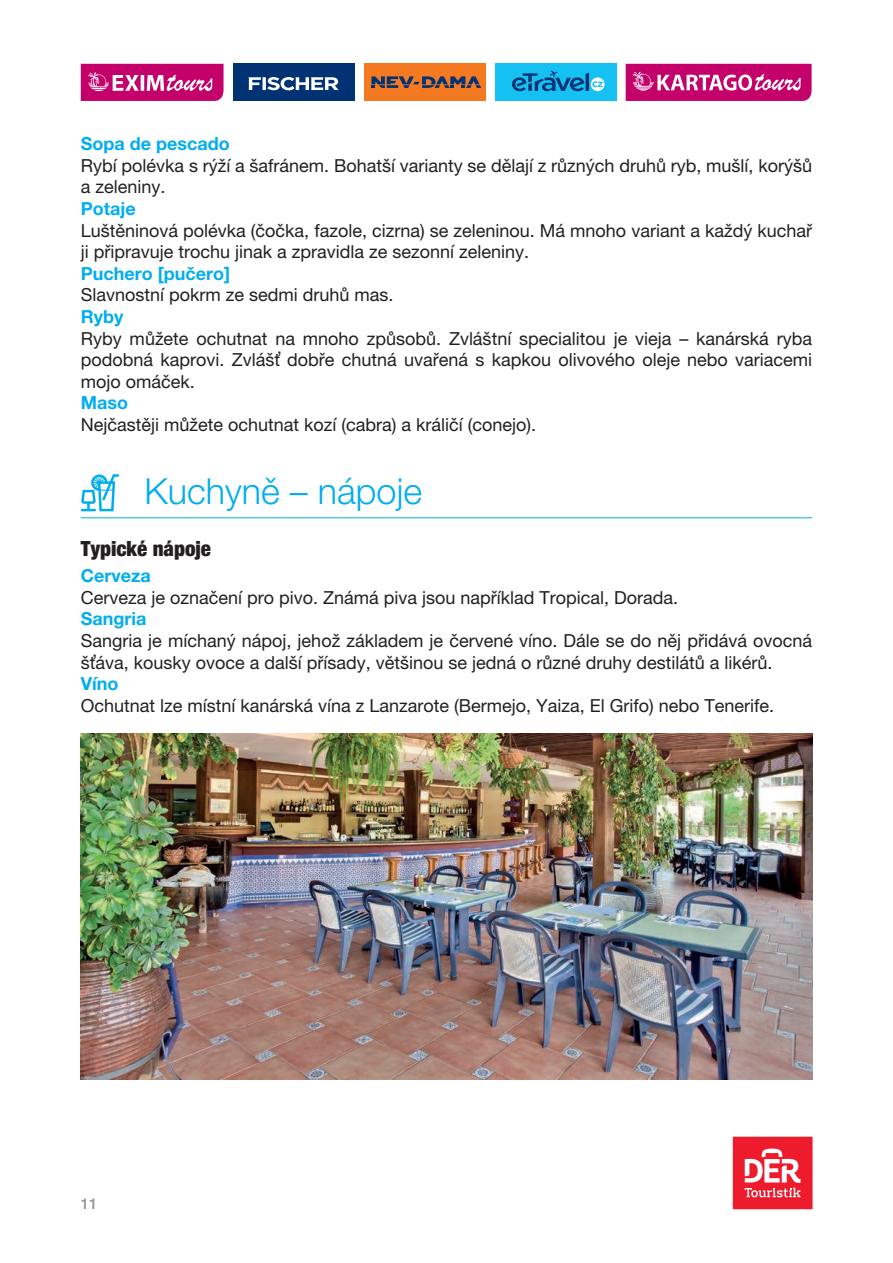
<style>
.page{position:relative;width:893px;height:1263px;background:#fff}
.page>*{position:absolute;margin:0;border:0;box-sizing:border-box;transform-origin:0 0}
.t1{font:300 36px "Helvetica Neue CE";color:#00aeef}
.t2{font:900 condensed 21px "Helvetica Neue CE";color:#231f20}
.t3{font:18px/21.6px "Helvetica Neue CE";color:#231f20}
.t4{font:700 18px "Helvetica Neue CE";color:#00aeef}
.t5{font:500 15px "Helvetica Neue CE";color:#939598}
</style>
<div class="page">
<div style="left:233px;top:64px;width:121px;height:37px;background:#013374"></div>
<svg style="left:248px;top:77px;width:91px;height:13px"></svg>
<div style="left:364px;top:64px;width:121px;height:37px;background:#f47921"></div>
<svg style="left:371px;top:76px;width:110px;height:12px"></svg>
<div style="left:495px;top:64px;width:121px;height:37px;background:#15c0f2"></div>
<svg style="left:512px;top:71px;width:93px;height:20px"></svg>
<svg style="left:81px;top:64px;width:143px;height:37px;background:#cd2b83"></svg>
<svg style="left:626px;top:64px;width:186px;height:37px;background:#ce2c84"></svg>
<div style="left:733px;top:1137px;width:79px;height:72px;background:#ee1b2d"></div>
<svg style="left:745px;top:1148px;width:56px;height:49px"></svg>
<hr style="left:81px;top:517px;width:731px;height:1px;background:#00aeef">
<svg style="left:81px;top:474px;width:38px;height:37px"></svg>
<img style="left:81px;top:733px;width:731px;height:346px">
<p class="t4" style="left:81px;top:133px;width:151px">Sopa de pescado</p>
<p class="t3" style="left:81px;top:155px;width:733px">Rybí polévka s rýží a šafránem. Bohatší varianty se dělají z různých druhů ryb, mušlí, korýšů a zeleniny.</p>
<p class="t4" style="left:81px;top:197px;width:57px">Potaje</p>
<p class="t3" style="left:81px;top:219px;width:733px">Luštěninová polévka (čočka, fazole, cizrna) se zeleninou. Má mnoho variant a každý kuchař ji připravuje trochu jinak a zpravidla ze sezonní zeleniny.</p>
<p class="t4" style="left:81px;top:262px;width:151px">Puchero [pučero]</p>
<p class="t3" style="left:81px;top:284px;width:314px">Slavnostní pokrm ze sedmi druhů mas.</p>
<p class="t4" style="left:81px;top:305px;width:44px">Ryby</p>
<p class="t3" style="left:81px;top:327px;width:733px;text-align:justify">Ryby můžete ochutnat na mnoho způsobů. Zvláštní specialitou je vieja – kanárská ryba podobná kaprovi. Zvlášť dobře chutná uvařená s kapkou olivového oleje nebo variacemi mojo omáček.</p>
<p class="t4" style="left:81px;top:392px;width:49px">Maso</p>
<p class="t3" style="left:81px;top:414px;width:457px">Nejčastěji můžete ochutnat kozí (cabra) a králičí (conejo).</p>
<h1 class="t1" style="left:145px;top:470px;width:279px">Kuchyně – nápoje</h1>
<p class="t2" style="left:81px;top:536px;width:132px">Typické nápoje</p>
<p class="t4" style="left:81px;top:565px;width:72px">Cerveza</p>
<p class="t3" style="left:81px;top:587px;width:599px">Cerveza je označení pro pivo. Známá piva jsou například Tropical, Dorada.</p>
<p class="t4" style="left:81px;top:608px;width:67px">Sangria</p>
<p class="t3" style="left:81px;top:630px;width:733px">Sangria je míchaný nápoj, jehož základem je červené víno. Dále se do něj přidává ovocná šťáva, kousky ovoce a další přísady, většinou se jedná o různé druhy destilátů a likérů.</p>
<p class="t4" style="left:81px;top:673px;width:39px">Víno</p>
<p class="t3" style="left:81px;top:695px;width:695px">Ochutnat lze místní kanárská vína z Lanzarote (Bermejo, Yaiza, El Grifo) nebo Tenerife.</p>
<p class="t5" style="left:81px;top:1194px;width:18px">11</p>
</div>
